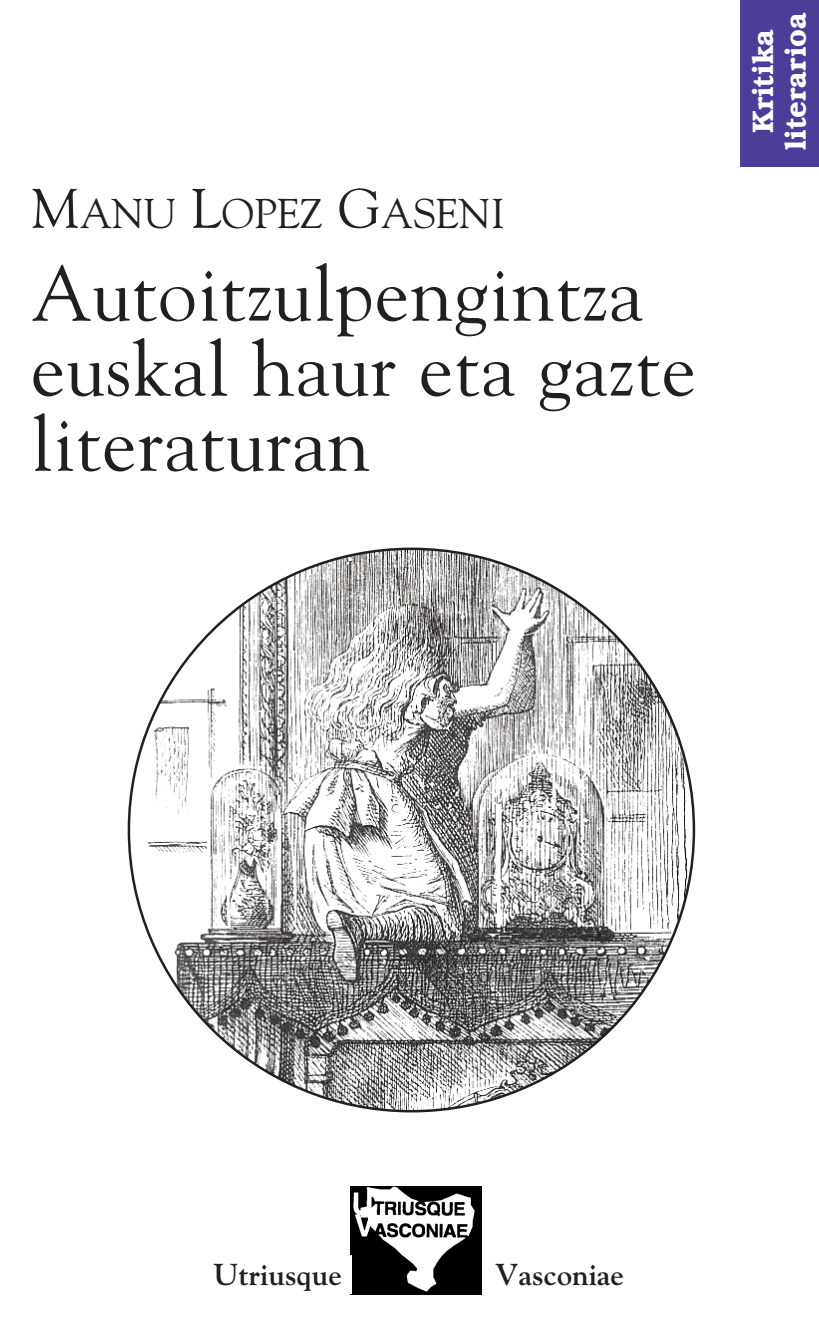
<style>
.page{position:relative;width:819px;height:1337px;background:#fff}
.page>*{position:absolute;margin:0;border:0;box-sizing:border-box;transform-origin:0 0}
.t1{font:77.5px/75px "Goudy";letter-spacing:.01em;color:#231f20}
.t2{font:41.25px "Goudy";color:#231f20}
.t3{font:700 30px "Goudy";color:#231f20}
.t4{font:600 30px/32.5px "Bookman IT Cby BT";color:#fff;text-align:center}
.s1{font-size:55px}
</style>
<div class="page">
<div style="left:740px;top:0;width:78px;height:166px;background:#4d3c98"></div>
<img style="left:350px;top:1186px;width:131px;height:108px">
<div style="left:204px;top:1255px;width:147px;height:39px;background:#fff"></div>
<svg style="left:128px;top:547px;width:566px;height:565px"></svg>
<p class="t2" style="left:31px;top:189px;width:475px"><span class="s1">M</span>ANU <span class="s1">L</span>OPEZ <span class="s1">G</span>ASENI</p>
<p class="t1" style="left:31px;top:256px;width:666px">Autoitzulpengintza euskal haur eta gazte literaturan</p>
<p class="t4" style="left:746px;top:150px;width:139px;rotate:-90deg">Kritika literarioa</p>
<p class="t3" style="left:213px;top:1257px;width:130px">Utriusque</p>
<p class="t3" style="left:495px;top:1257px;width:130px">Vasconiae</p>
</div>
